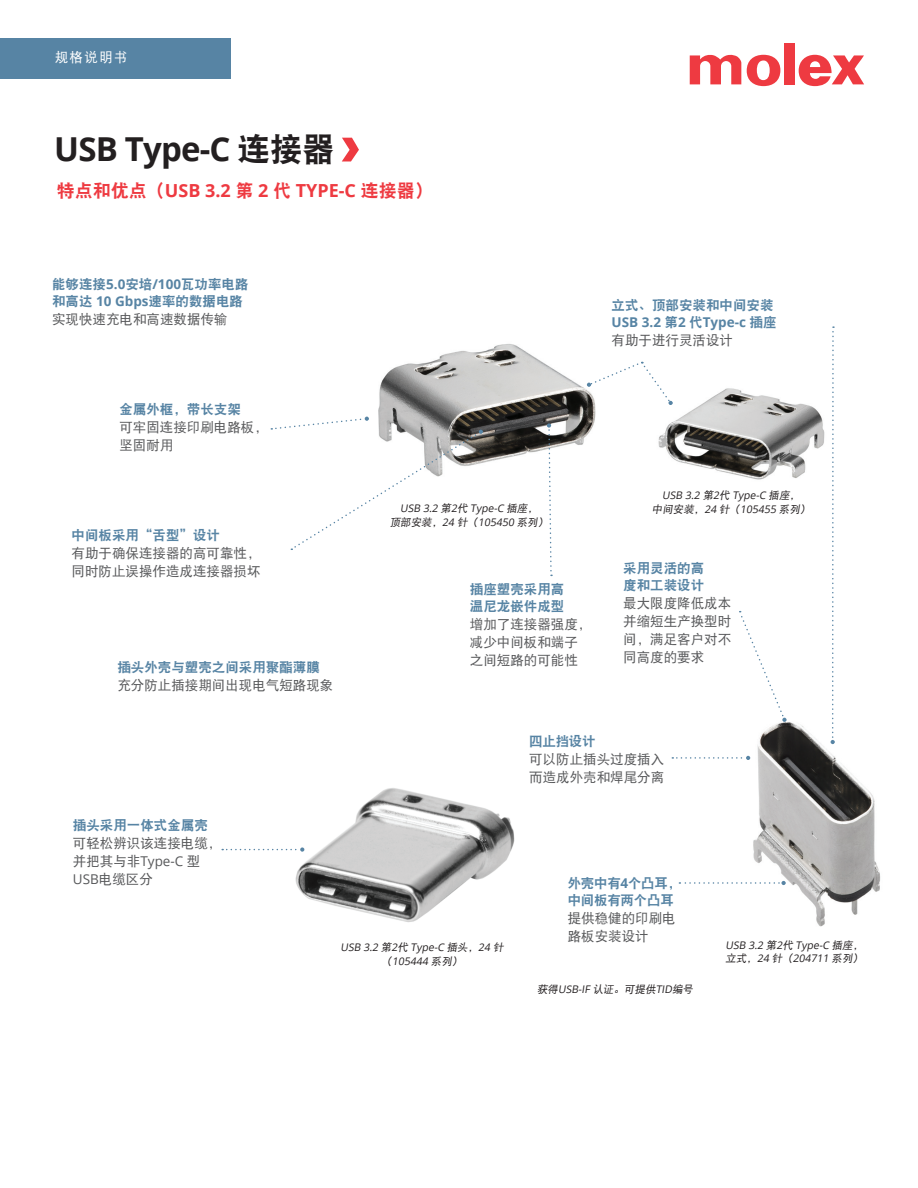
<style>
.page{position:relative;width:918px;height:1188px;background:#fff}
.page>*{position:absolute;margin:0;border:0;box-sizing:border-box;transform-origin:0 0}
.t1{font:700 33px "Open Sans";letter-spacing:-.025em;color:#231f20}
.t2{font:700 18px "Open Sans";color:#ee3a41}
.t3{font:13.5px/18px "DFP Hei W5";color:#57585a}
.t4{font:13.5px/16.5px "DFP Hei W9";color:#5784a4}
.t5{font:700 13.5px "Open Sans";color:#5784a4}
.t6{font:13.5px/16.5px "DFP Hei W9";letter-spacing:-.02em;color:#5784a4}
.t7{font:13.5px "DFP Hei W5";letter-spacing:.1em;color:#fff}
.t8{font:italic 10.5px/13.5px "Open Sans";color:#231f20;text-align:center}
.t9{font:italic 10.5px "DFP Hei W5";color:#231f20}
.s1{font-family:"DFP Hei W9";font-weight:400}
.s2{font-family:"Open Sans";font-weight:700}
.s3{font-family:"DFP Hei W5"}
.s4{font-family:"Open Sans"}
</style>
<div class="page">
<img style="left:641px;top:361px;width:184px;height:119px">
<img style="left:366px;top:344px;width:230px;height:119px">
<img style="left:747px;top:722px;width:134px;height:205px">
<img style="left:295px;top:788px;width:220px;height:134px">
<svg style="left:271px;top:417px;width:212px;height:133px"></svg>
<svg style="left:587px;top:362px;width:86px;height:43px"></svg>
<svg style="left:547px;top:423px;width:5px;height:153px"></svg>
<svg style="left:830px;top:326px;width:5px;height:418px"></svg>
<svg style="left:739px;top:611px;width:48px;height:111px"></svg>
<svg style="left:679px;top:881px;width:107px;height:4px"></svg>
<svg style="left:672px;top:756px;width:78px;height:4px"></svg>
<svg style="left:222px;top:847px;width:82px;height:5px"></svg>
<div style="left:0;top:38px;width:231px;height:41px;background:#5784a4"></div>
<div style="left:784px;top:43px;width:10px;height:41px;background:#ee3a41"></div>
<svg style="left:747px;top:55px;width:33px;height:31px"></svg>
<svg style="left:690px;top:54px;width:51px;height:30px"></svg>
<svg style="left:799px;top:55px;width:65px;height:31px"></svg>
<svg style="left:342px;top:138px;width:17px;height:23px"></svg>
<p class="t7" style="left:55px;top:50px;width:74px">规格说明书</p>
<h1 class="t1" style="left:54px;top:126px;width:282px">USB Type-C <span class="s1">连接器</span></h1>
<h2 class="t2" style="left:57px;top:178px;width:377px"><span class="s1">特点和优点（</span>USB 3.2 <span class="s1">第</span> 2 <span class="s1">代</span> TYPE-C <span class="s1">连接器）</span></h2>
<p class="t4" style="left:52px;top:276px;width:198px">能够连接<span class="s2">5.0</span>安培<span class="s2">/100</span>瓦功率电路和高达 <span class="s2">10 Gbps</span>速率的数据电路</p>
<p class="t3" style="left:52px;top:310px;width:177px">实现快速充电和高速数据传输</p>
<p class="t4" style="left:119px;top:400px;width:123px">金属外框，带长支架</p>
<p class="t3" style="left:119px;top:418px;width:150px">可牢固连接印刷电路板，坚固耐用</p>
<p class="t4" style="left:612px;top:297px;width:163px">立式、顶部安装和中间安装</p>
<p class="t5" style="left:612px;top:312px;width:167px">USB 3.2 <span class="s1">第</span>2 <span class="s1">代</span>Type-c <span class="s1">插座</span></p>
<p class="t3" style="left:612px;top:331px;width:123px">有助于进行灵活设计</p>
<p class="t4" style="left:72px;top:527px;width:150px">中间板采用“舌型”设计</p>
<p class="t3" style="left:72px;top:544px;width:190px">有助于确保连接器的高可靠性，同时防止误操作造成连接器损坏</p>
<p class="t4" style="left:117px;top:659px;width:204px">插头外壳与塑壳之间采用聚酯薄膜</p>
<p class="t3" style="left:117px;top:676px;width:218px">充分防止插接期间出现电气短路现象</p>
<p class="t8" style="left:662px;top:488px;width:141px">USB 3.2 <span class="s3">第</span>2<span class="s3">代</span> Type-C <span class="s3">插座，</span></p>
<p class="t8" style="left:400px;top:501px;width:141px">USB 3.2 <span class="s3">第</span>2<span class="s3">代</span> Type-C <span class="s3">插座，</span></p>
<p class="t9" style="left:652px;top:503px;width:162px">中间安装，<span class="s4">24</span> 针（<span class="s4">105455</span> 系列）</p>
<p class="t9" style="left:390px;top:516px;width:162px">顶部安装，<span class="s4">24</span> 针（<span class="s4">105450</span> 系列）</p>
<p class="t4" style="left:470px;top:581px;width:96px">插座塑壳采用高温尼龙嵌件成型</p>
<p class="t3" style="left:470px;top:615px;width:123px">增加了连接器强度，减少中间板和端子之间短路的可能性</p>
<p class="t4" style="left:623px;top:560px;width:82px">采用灵活的高度和工装设计</p>
<p class="t3" style="left:623px;top:593px;width:109px;text-align:justify">最大限度降低成本并缩短生产换型时间，满足客户对不同高度的要求</p>
<p class="t4" style="left:73px;top:817px;width:137px">插头采用一体式金属壳</p>
<p class="t3" style="left:73px;top:834px;width:150px">可轻松辨识该连接电缆，并把其与非<span class="s4">Type-C</span> 型<br><span class="s4">USB</span>电缆区分</p>
<p class="t4" style="left:529px;top:733px;width:68px">四止挡设计</p>
<p class="t3" style="left:529px;top:750px;width:136px">可以防止插头过度插入而造成外壳和焊尾分离</p>
<p class="t8" style="left:340px;top:940px;width:166px">USB 3.2 <span class="s3">第</span>2<span class="s3">代</span> Type-C <span class="s3">插头，</span>24 <span class="s3">针（</span>105444 <span class="s3">系列）</span></p>
<p class="t6" style="left:568px;top:875px;width:115px">外壳中有<span class="s2">4</span>个凸耳，中间板有两个凸耳</p>
<p class="t3" style="left:568px;top:909px;width:109px">提供稳健的印刷电路板安装设计</p>
<p class="t9" style="left:537px;top:984px;width:159px">获得<span class="s4">USB-IF</span> 认证。可提供<span class="s4">TID</span>编号</p>
<p class="t8" style="left:725px;top:938px;width:141px">USB 3.2 <span class="s3">第</span>2<span class="s3">代</span> Type-C <span class="s3">插座，</span></p>
<p class="t9" style="left:726px;top:953px;width:141px">立式，<span class="s4">24</span> 针（<span class="s4">204711</span> 系列）</p>
</div>
